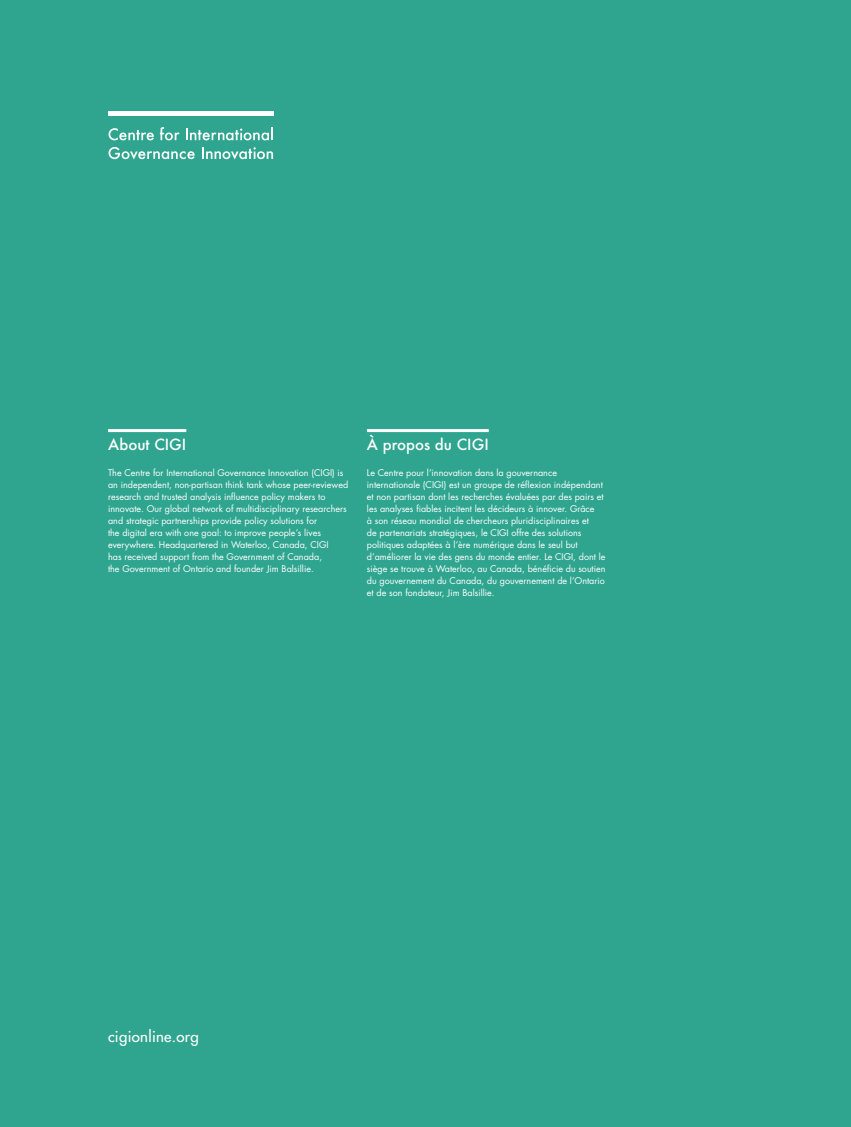
<style>
.page{position:relative;width:851px;height:1127px;background:#fff}
.page>*{position:absolute;margin:0;border:0;box-sizing:border-box;transform-origin:0 0}
.t1{font:500 15px "Futura";color:#fff}
.t2{font:500 15px "Futura Std";letter-spacing:.02em;color:#fff}
.t3{font:9px/12px "Futura Std";color:#fff}
</style>
<div class="page">
<div style="left:0;top:0;width:850px;height:1127px;background:#2fa590"></div>
<svg style="left:108px;top:128px;width:46px;height:12px"></svg>
<svg style="left:160px;top:127px;width:19px;height:13px"></svg>
<svg style="left:186px;top:127px;width:87px;height:13px"></svg>
<svg style="left:108px;top:147px;width:87px;height:12px"></svg>
<svg style="left:202px;top:147px;width:71px;height:12px"></svg>
<div style="left:108px;top:111px;width:165px;height:5px;background:#fff"></div>
<hr style="left:108px;top:429px;width:78px;height:3px;background:#fff">
<hr style="left:367px;top:429px;width:121px;height:3px;background:#fff">
<h1 class="t1" style="left:108px;top:434px;width:80px">About CIGI</h1>
<p class="t3" style="left:108px;top:466px;width:242px">The Centre for International Governance Innovation (CIGI) is an independent, non-partisan think tank whose peer-reviewed research and trusted analysis influence policy makers to innovate. Our global network of multidisciplinary researchers and strategic partnerships provide policy solutions for<br>the digital era with one goal: to improve people’s lives everywhere. Headquartered in Waterloo, Canada, CIGI<br>has received support from the Government of Canada,<br>the Government of Ontario and founder Jim Balsillie.</p>
<h1 class="t1" style="left:367px;top:434px;width:123px">À propos du CIGI</h1>
<p class="t3" style="left:367px;top:466px;width:240px">Le Centre pour l’innovation dans la gouvernance internationale (CIGI) est un groupe de réflexion indépendant et non partisan dont les recherches évaluées par des pairs et les analyses fiables incitent les décideurs à innover. Grâce<br>à son réseau mondial de chercheurs pluridisciplinaires et<br>de partenariats stratégiques, le CIGI offre des solutions politiques adaptées à l’ère numérique dans le seul but d’améliorer la vie des gens du monde entier. Le CIGI, dont le siège se trouve à Waterloo, au Canada, bénéficie du soutien du gouvernement du Canada, du gouvernement de l’Ontario et de son fondateur, Jim Balsillie.</p>
<h1 class="t2" style="left:108px;top:1027px;width:92px">cigionline.org</h1>
</div>
